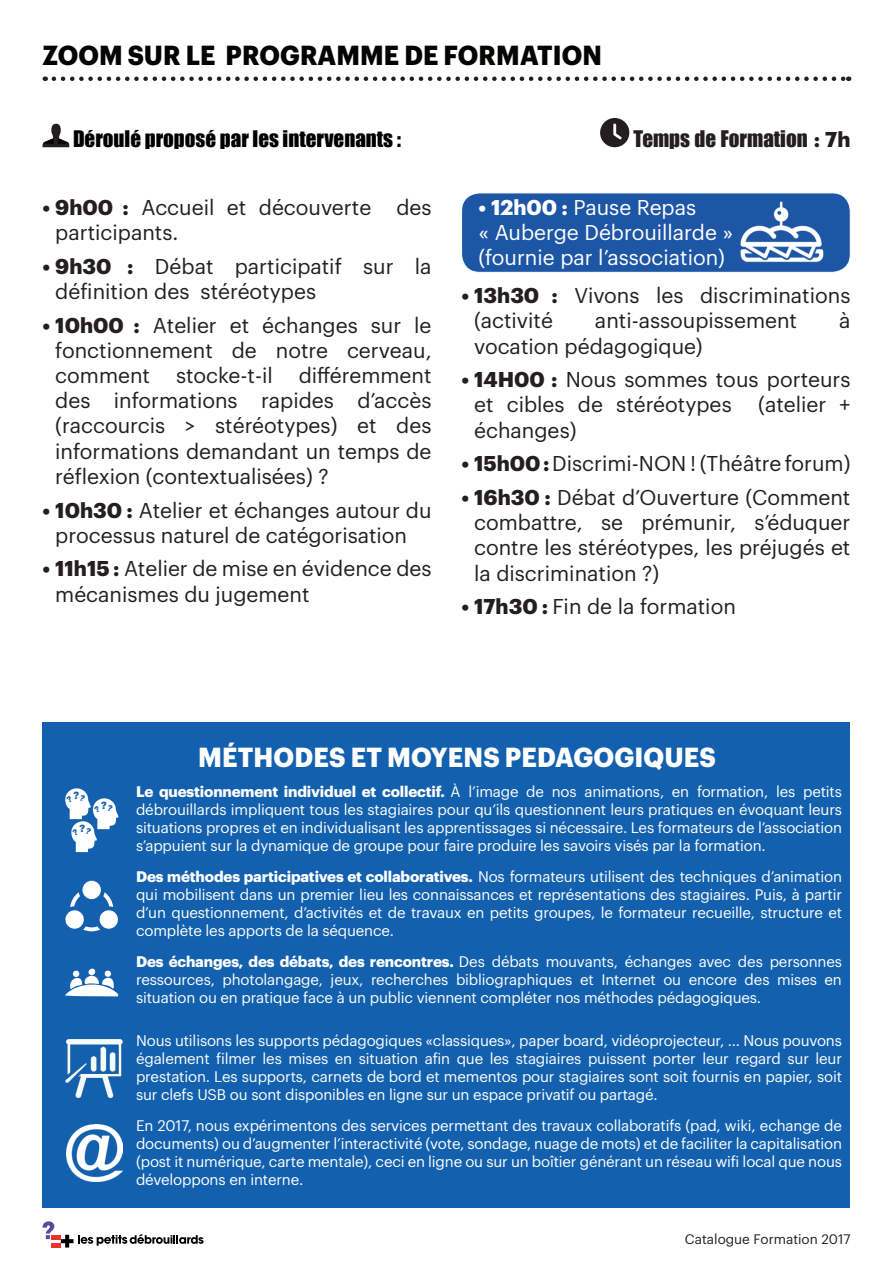
<style>
.page{position:relative;width:893px;height:1263px;background:#fff}
.page>*{position:absolute;margin:0;border:0;box-sizing:border-box;transform-origin:0 0}
.t1{font:700 27px "Graphik";letter-spacing:.005em;color:#040503;scale:.93 1}
.t2{font:700 27px "Graphik";letter-spacing:.005em;color:#fff;scale:.94 1}
.t3{font:21px/25.2px "Graphik";color:#231f20}
.t4{font:21px/25.2px "Graphik";color:#fff}
.t5{font:21px "Impact";color:#000}
.t6{font:21px "Impact";color:#231f20}
.t7{font:15px/18px "Graphik";letter-spacing:-.01em;color:#fff;text-align:justify}
.t8{font:13.5px "Graphik";color:#231f20}
.t9{font:700 10.2px "Graphik";color:#1260ae}
.s1{font-family:"Graphik";font-weight:700}
.s2{font-weight:700}
</style>
<div class="page">
<svg style="left:61px;top:1234px;width:143px;height:13px"></svg>
<svg style="left:43px;top:1221px;width:11px;height:18px"></svg>
<hr style="left:51px;top:1235px;width:10px;height:4px;background:#ee312b">
<hr style="left:51px;top:1243px;width:10px;height:4px;background:#ee312b">
<div style="left:462px;top:193px;width:388px;height:79px;background:#1e56a6;border-radius:18px"></div>
<div style="left:461px;top:193px;width:389px;height:80px;border:1px solid #fff;border-radius:18px"></div>
<img style="left:737px;top:193px;width:89px;height:80px">
<svg style="left:54px;top:77px;width:795px;height:4px"></svg>
<svg style="left:43px;top:124px;width:26px;height:23px"></svg>
<svg style="left:600px;top:118px;width:29px;height:29px"></svg>
<div style="left:43px;top:722px;width:807px;height:486px;background:#1260ae"></div>
<div style="left:82px;top:881px;width:19px;height:18px;background:#fff;border-radius:50%"></div>
<svg style="left:65px;top:892px;width:53px;height:39px"></svg>
<svg style="left:65px;top:968px;width:53px;height:28px"></svg>
<img style="left:65px;top:1040px;width:58px;height:58px">
<img style="left:66px;top:1125px;width:56px;height:56px">
<svg style="left:65px;top:788px;width:54px;height:64px"></svg>
<h1 class="t1" style="left:43px;top:34px;width:603px">ZOOM SUR LE PROGRAMME DE FORMATION</h1>
<h2 class="t5" style="left:73px;top:126px;width:330px">Déroulé proposé par les intervenants :</h2>
<h2 class="t6" style="left:634px;top:126px;width:218px">Temps de Formation <span class="s1">: 7h</span></h2>
<h2 class="t3" style="left:55px;top:193px;width:378px;text-indent:-13px"><span class="s2">• 9h00 :</span> Accueil et découverte des participants.</h2>
<h2 class="t3" style="left:55px;top:252px;width:378px;text-indent:-13px"><span class="s2">• 9h30 :</span> Débat participatif sur la définition des stéréotypes</h2>
<p class="t3" style="left:55px;top:311px;width:378px;text-align:justify;text-indent:-13px"><span class="s2">• 10h00 :</span> Atelier et échanges sur le fonctionnement de notre cerveau, comment stocke-t-il différemment des informations rapides d’accès (raccourcis &gt; stéréotypes) et des informations demandant un temps de réflexion (contextualisées) ?</p>
<h2 class="t3" style="left:43px;top:495px;width:391px;text-align:center"><span class="s2">• 10h30 :</span> Atelier et échanges autour du processus naturel de catégorisation</h2>
<h2 class="t3" style="left:55px;top:554px;width:378px;text-indent:-13px"><span class="s2">• 11h15 :</span> Atelier de mise en évidence des mécanismes du jugement</h2>
<h2 class="t4" style="left:478px;top:193px;width:256px"><span class="s2">• 12h00 :</span> Pause Repas<br>« Auberge Débrouillarde » (fournie par l’association)</h2>
<h2 class="t3" style="left:474px;top:281px;width:378px;text-indent:-13px"><span class="s2">• 13h30 :</span> Vivons les discriminations (activité</h2>
<h2 class="t3" style="left:595px;top:306px;width:204px">anti-assoupissement</h2>
<h2 class="t3" style="left:839px;top:306px;width:13px">à</h2>
<h2 class="t3" style="left:474px;top:332px;width:230px">vocation pédagogique)</h2>
<h2 class="t3" style="left:474px;top:365px;width:378px;text-indent:-13px"><span class="s2">• 14H00 :</span> Nous sommes tous porteurs et cibles de stéréotypes</h2>
<h2 class="t3" style="left:758px;top:390px;width:94px">(atelier +</h2>
<h2 class="t3" style="left:474px;top:416px;width:104px">échanges)</h2>
<h2 class="t3" style="left:461px;top:449px;width:391px"><span class="s2">• 15h00 :</span> Discrimi-NON ! (Théâtre forum)</h2>
<h2 class="t3" style="left:474px;top:483px;width:378px;text-align:justify;text-indent:-13px"><span class="s2">• 16h30 :</span> Débat d’Ouverture (Comment combattre, se prémunir, s’éduquer contre les stéréotypes, les préjugés et la discrimination ?)</h2>
<h2 class="t3" style="left:461px;top:592px;width:276px"><span class="s2">• 17h30 :</span> Fin de la formation</h2>
<p class="t9" style="left:73px;top:787px;width:7px">?</p>
<p class="t9" style="left:79px;top:820px;width:7px">?</p>
<p class="t9" style="left:101px;top:797px;width:7px">?</p>
<h1 class="t2" style="left:198px;top:736px;width:552px">MÉTHODES ET MOYENS PEDAGOGIQUES</h1>
<p class="t7" style="left:136px;top:782px;width:707px"><span class="s2">Le questionnement individuel et collectif.</span> À l’image de nos animations, en formation, les petits débrouillards impliquent tous les stagiaires pour qu’ils questionnent leurs pratiques en évoquant leurs situations propres et en individualisant les apprentissages si nécessaire. Les formateurs de l’association s’appuient sur la dynamique de groupe pour faire produire les savoirs visés par la formation.</p>
<p class="t7" style="left:136px;top:866px;width:707px"><span class="s2">Des méthodes participatives et collaboratives.</span> Nos formateurs utilisent des techniques d’animation qui mobilisent dans un premier lieu les connaissances et représentations des stagiaires. Puis, à partir d’un questionnement, d’activités et de travaux en petits groupes, le formateur recueille, structure et complète les apports de la séquence.</p>
<p class="t7" style="left:136px;top:951px;width:707px"><span class="s2">Des échanges, des débats, des rencontres.</span> Des débats mouvants, échanges avec des personnes ressources, photolangage, jeux, recherches bibliographiques et Internet ou encore des mises en situation ou en pratique face à un public viennent compléter nos méthodes pédagogiques.</p>
<p class="t7" style="left:136px;top:1031px;width:707px">Nous utilisons les supports pédagogiques «classiques», paper board, vidéoprojecteur, ... Nous pouvons également filmer les mises en situation afin que les stagiaires puissent porter leur regard sur leur prestation. Les supports, carnets de bord et mementos pour stagiaires sont soit fournis en papier, soit sur clefs USB ou sont disponibles en ligne sur un espace privatif ou partagé.</p>
<p class="t7" style="left:136px;top:1115px;width:707px">En 2017, nous expérimentons des services permettant des travaux collaboratifs (pad, wiki, echange de documents) ou d’augmenter l’interactivité (vote, sondage, nuage de mots) et de faciliter la capitalisation (post it numérique, carte mentale), ceci en ligne ou sur un boîtier générant un réseau wifi local que nous développons en interne.</p>
<p class="t8" style="left:685px;top:1229px;width:167px">Catalogue Formation 2017</p>
</div>
